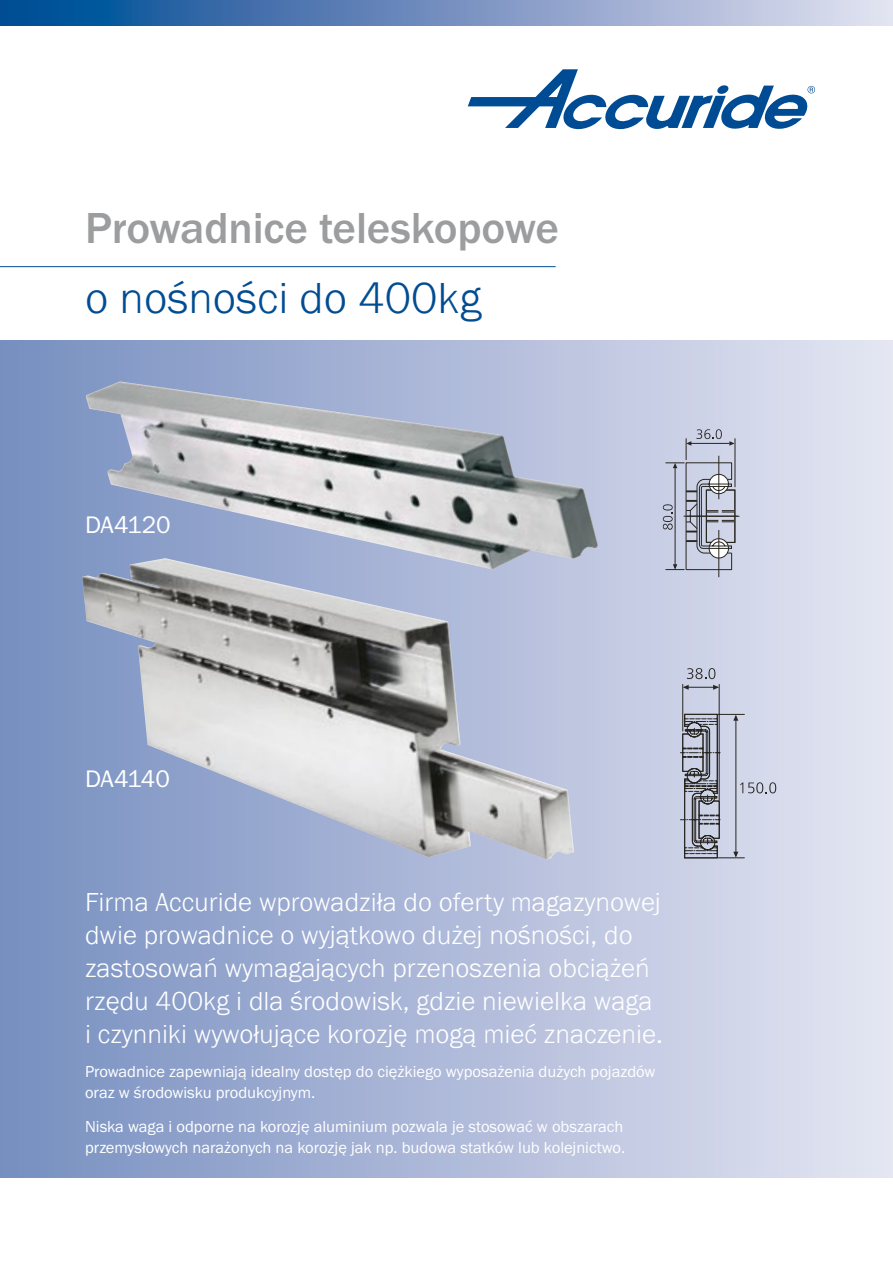
<style>
.page{position:relative;width:893px;height:1263px;background:#fff}
.page>*{position:absolute;margin:0;border:0;box-sizing:border-box;transform-origin:0 0}
.t1{font:500 45px "Franklin Got TOT";letter-spacing:-.005em;color:#9b9d9e}
.t2{font:300 45px "Franklin Got URWTOT";color:#004c93}
.t3{font:300 27px/33px "Franklin Got URWTOT";color:#fff}
.t4{font:24.75px "Franklin Got TOT Boo";letter-spacing:-.01em;color:#fff}
.t5{font:16.5px/21px "Franklin Got TOT Boo";color:#fff}
</style>
<div class="page">
<div style="left:0;top:340px;width:893px;height:838px;background:linear-gradient(to right,#778ec0,#e5e6f2)"></div>
<hr style="left:0;top:266px;width:556px;height:1px;background:#004c93">
<svg style="left:468px;top:69px;width:347px;height:60px"></svg>
<svg style="left:0;top:0;width:893px;height:26px"></svg>
<img style="left:86px;top:381px;width:512px;height:189px">
<img style="left:82px;top:558px;width:492px;height:302px">
<svg style="left:680px;top:668px;width:96px;height:191px"></svg>
<hr style="left:719px;top:530px;width:1px;height:47px;background:#282621">
<svg style="left:663px;top:429px;width:77px;height:141px"></svg>
<h1 class="t1" style="left:85px;top:200px;width:476px">Prowadnice teleskopowe</h1>
<h1 class="t2" style="left:85px;top:270px;width:398px">o nośności do 400kg</h1>
<h3 class="t4" style="left:85px;top:510px;width:87px">DA4120</h3>
<h3 class="t4" style="left:85px;top:763px;width:86px">DA4140</h3>
<p class="t3" style="left:85px;top:886px;width:580px">Firma Accuride wprowadziła do oferty magazynowej dwie prowadnice o wyjątkowo dużej nośności, do zastosowań wymagających przenoszenia obciążeń rzędu 400kg i dla środowisk, gdzie niewielka waga i czynniki wywołujące korozję mogą mieć znaczenie.</p>
<p class="t5" style="left:85px;top:1061px;width:572px">Prowadnice zapewniają idealny dostęp do ciężkiego wyposażenia dużych pojazdów oraz w środowisku produkcyjnym.</p>
<p class="t5" style="left:85px;top:1116px;width:542px">Niska waga i odporne na korozję aluminium pozwala je stosować w obszarach przemysłowych narażonych na korozję jak np. budowa statków lub kolejnictwo.</p>
</div>
